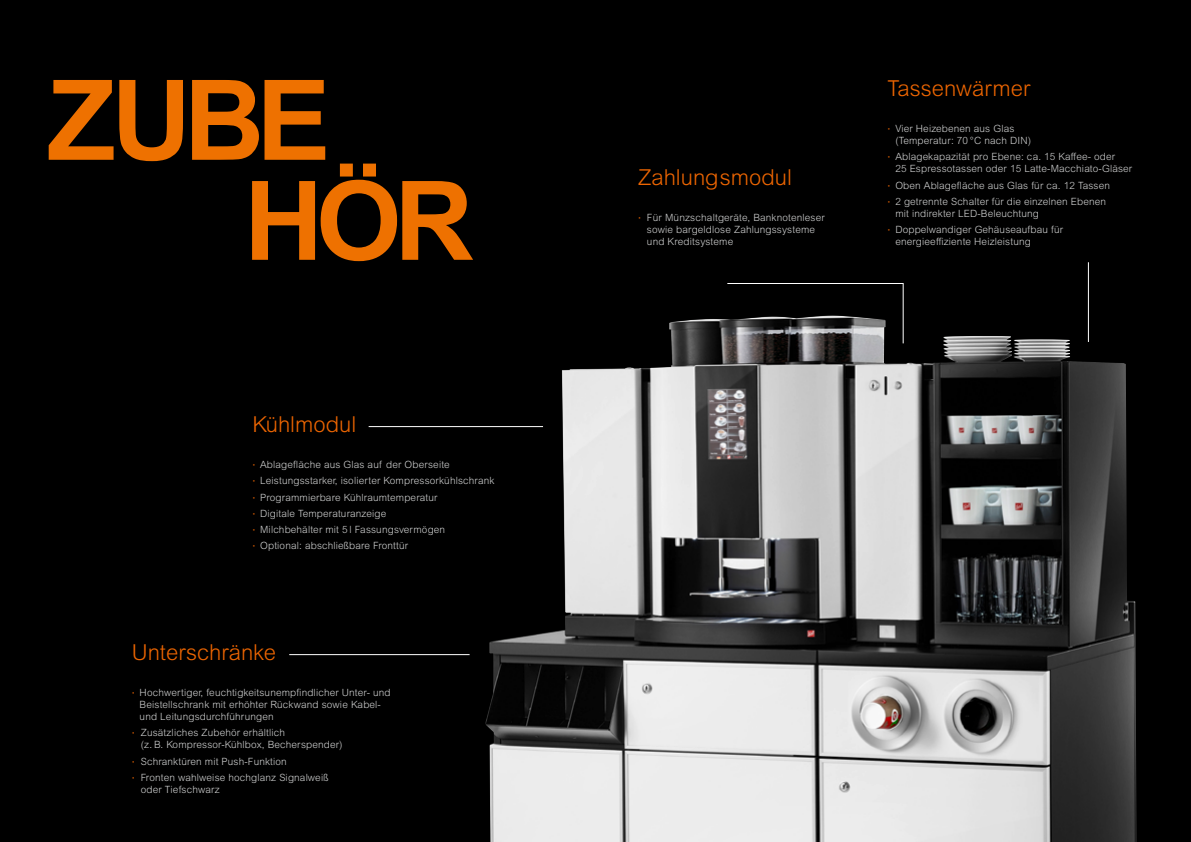
<style>
.page{position:relative;width:1191px;height:842px;background:#000}
.page>*{position:absolute;margin:0;border:0;box-sizing:border-box;transform-origin:0 0}
.t1{font:700 111.5px "Arial";color:#ee7100}
.t2{font:700 110px "Arial";color:#ee7100}
.t3{font:300 22px "Arial MT Pro";color:#ec6502}
.t4{font:300 10px/12px "Arial MT Pro";letter-spacing:.015em;color:#cfd0d0}
.s1{font-size:6px;color:#ec6502}
</style>
<div class="page">
<img style="left:485px;top:316px;width:651px;height:526px">
<hr style="left:369px;top:426px;width:174px;height:1px;background:#fff">
<hr style="left:289px;top:654px;width:180px;height:1px;background:#fff">
<hr style="left:1088px;top:262px;width:1px;height:80px;background:#fff">
<svg style="left:726px;top:283px;width:178px;height:61px"></svg>
<h1 class="t1" style="left:47px;top:47px;width:285px">ZUBE</h1>
<h2 class="t2" style="left:244px;top:149px;width:231px">HÖR</h2>
<h3 class="t3" style="left:252px;top:411px;width:105px">Kühlmodul</h3>
<p class="t4" style="left:252px;top:459px;width:199px"><span class="s1">•</span> Ablagefläche aus Glas auf der Oberseite</p>
<p class="t4" style="left:252px;top:475px;width:244px"><span class="s1">•</span> Leistungsstarker, isolierter Kompressorkühlschrank</p>
<p class="t4" style="left:252px;top:491px;width:186px"><span class="s1">•</span> Programmierbare Kühlraumtemperatur</p>
<p class="t4" style="left:252px;top:507px;width:135px"><span class="s1">•</span> Digitale Temperaturanzeige</p>
<p class="t4" style="left:252px;top:524px;width:194px"><span class="s1">•</span> Milchbehälter mit 5 l Fassungsvermögen</p>
<p class="t4" style="left:252px;top:540px;width:157px"><span class="s1">•</span> Optional: abschließbare Fronttür</p>
<h3 class="t3" style="left:132px;top:639px;width:146px">Unterschränke</h3>
<p class="t4" style="left:140px;top:687px;width:252px;text-indent:-8px"><span class="s1">•</span> Hochwertiger, feuchtigkeitsunempfindlicher Unter- und<br>Beistellschrank mit erhöhter Rückwand sowie Kabel&shy;und Leitungsdurchführungen</p>
<p class="t4" style="left:141px;top:727px;width:203px;text-indent:-9px"><span class="s1">•</span> Zusätzliches Zubehör erhältlich<br>(z. B. Kompressor-Kühlbox, Becherspender)</p>
<p class="t4" style="left:132px;top:755px;width:156px"><span class="s1">•</span> Schranktüren mit Push-Funktion</p>
<p class="t4" style="left:141px;top:771px;width:189px;text-indent:-9px"><span class="s1">•</span> Fronten wahlweise hochglanz Signalweiß oder Tiefschwarz</p>
<h3 class="t3" style="left:638px;top:164px;width:155px">Zahlungsmodul</h3>
<p class="t4" style="left:647px;top:212px;width:179px;text-indent:-9px"><span class="s1">•</span> Für Münzschaltgeräte, Banknotenleser sowie bargeldlose Zahlungssysteme und Kreditsysteme</p>
<h3 class="t3" style="left:887px;top:75px;width:144px">Tassenwärmer</h3>
<p class="t4" style="left:895px;top:123px;width:137px;text-indent:-8px"><span class="s1">•</span> Vier Heizebenen aus Glas (Temperatur: 70 °C nach DIN)</p>
<p class="t4" style="left:895px;top:151px;width:238px;text-indent:-8px"><span class="s1">•</span> Ablagekapazität pro Ebene: ca. 15 Kaffee- oder<br>25 Espressotassen oder 15 Latte-Macchiato-Gläser</p>
<p class="t4" style="left:887px;top:179px;width:224px"><span class="s1">•</span> Oben Ablagefläche aus Glas für ca. 12 Tassen</p>
<p class="t4" style="left:895px;top:196px;width:212px;text-indent:-8px"><span class="s1">•</span> 2 getrennte Schalter für die einzelnen Ebenen mit indirekter LED-Beleuchtung</p>
<p class="t4" style="left:895px;top:224px;width:169px;text-indent:-8px"><span class="s1">•</span> Doppelwandiger Gehäuseaufbau für energieeffiziente Heizleistung</p>
</div>
